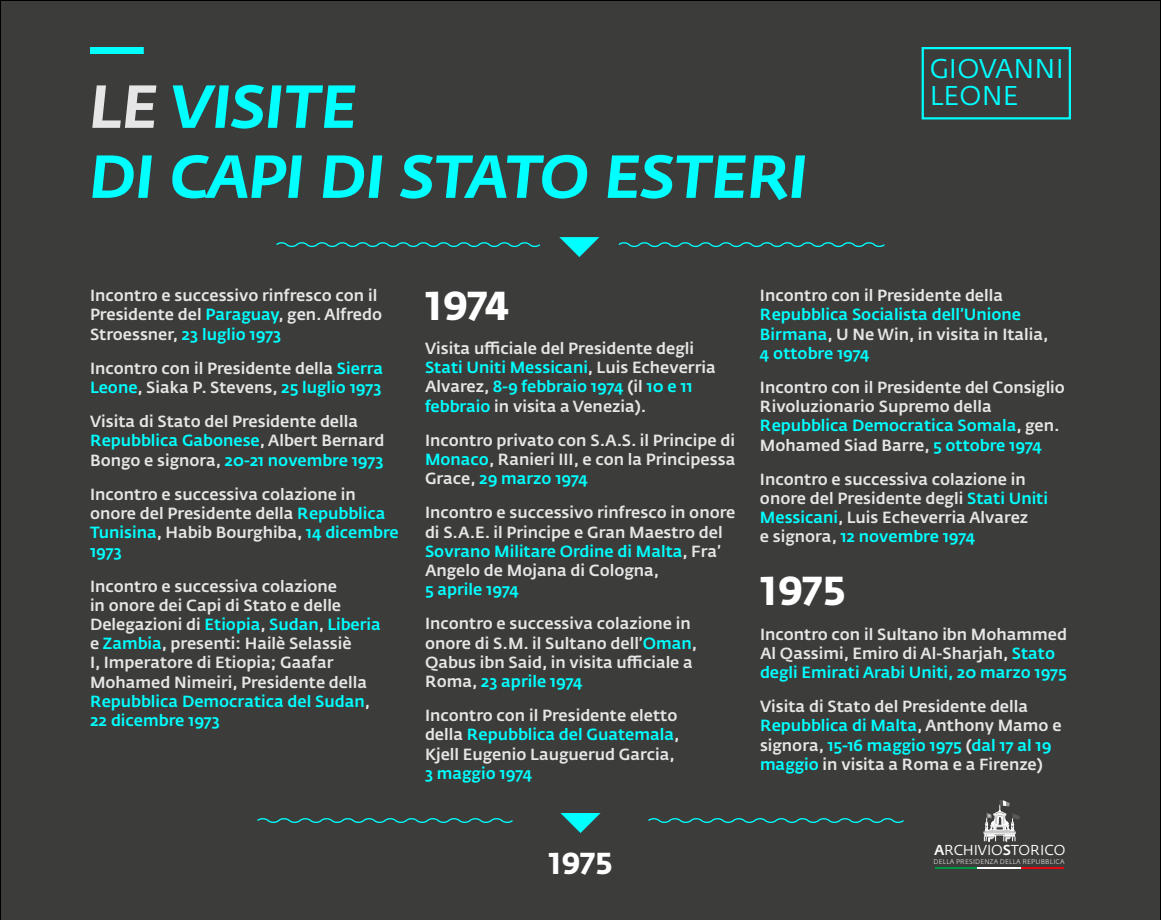
<style>
.page{position:relative;width:1161px;height:920px;background:#3c3c3b}
.page>*{position:absolute;margin:0;border:0;box-sizing:border-box;transform-origin:0 0}
.t1{font:italic 700 60px/70px "Fedra Sans Alt Std";letter-spacing:.02em;color:#0ff}
.t2{font:700 40px "Fedra Sans Alt Std";letter-spacing:.01em;color:#fff}
.t3{font:700 30px "Fedra Sans Alt Std";color:#fff}
.t4{font:26.9px/26.9px "Fedra Sans Alt Std";letter-spacing:.01em;color:#0ff}
.t5{font:500 16px/19.2px "Fedra Sans Alt Std";color:#e6e6e6}
.t6{font:500 16px/19.2px "Fedra Sans Alt Std";color:#0ff}
.t7{font:14.2px "Fedra Sans Alt Std";letter-spacing:-.005em;color:#fff}
.t8{font:300 6.7px "Fedra Sans Alt Std";letter-spacing:.03em;color:#fff}
.s1{color:#e6e6e6}
.s2{color:#0ff}
.s3{font-weight:500}
</style>
<div class="page">
<svg style="left:559px;top:237px;width:40px;height:20px"></svg>
<svg style="left:275px;top:240px;width:267px;height:9px;background:#325a59"></svg>
<svg style="left:617px;top:240px;width:269px;height:9px;background:#325a59"></svg>
<hr style="left:935px;top:867px;width:43px;height:2px;background:#009641">
<hr style="left:978px;top:867px;width:44px;height:2px;background:#fff">
<hr style="left:1022px;top:867px;width:42px;height:2px;background:#e30613">
<hr style="left:983px;top:833px;width:33px;height:1px;background:#fff">
<svg style="left:984px;top:799px;width:36px;height:43px;background:#7e7e7d"></svg>
<div style="left:922px;top:47px;width:149px;height:72px;border:2px solid #0ff"></div>
<div style="left:90px;top:47px;width:54px;height:7px;background:#0ff"></div>
<svg style="left:560px;top:813px;width:41px;height:20px"></svg>
<svg style="left:256px;top:816px;width:258px;height:9px;background:#325a59"></svg>
<svg style="left:647px;top:816px;width:258px;height:9px;background:#325a59"></svg>
<h1 class="t1" style="left:90px;top:72px;width:718px"><span class="s1">LE</span> VISITE<br>DI CAPI DI STATO ESTERI</h1>
<h3 class="t4" style="left:930px;top:55px;width:136px">GIOVANNI<br>LEONE</h3>
<p class="t5" style="left:90px;top:286px;width:294px">Incontro e successivo rinfresco con il<br>Presidente del <span class="s2">Paraguay</span>, gen. Alfredo<br>Stroessner, <span class="s2">23 luglio 1973</span></p>
<p class="t5" style="left:90px;top:359px;width:295px">Incontro con il Presidente della <span class="s2">Sierra<br>Leone</span>, Siaka P. Stevens, <span class="s2">25 luglio 1973</span></p>
<p class="t5" style="left:90px;top:412px;width:296px">Visita di Stato del Presidente della<br><span class="s2">Repubblica Gabonese</span>, Albert Bernard<br>Bongo e signora, <span class="s2">20-21 novembre 1973</span></p>
<p class="t5" style="left:90px;top:485px;width:310px">Incontro e successiva colazione in onore del Presidente della <span class="s2">Repubblica<br>Tunisina</span>, Habib Bourghiba, <span class="s2">14 dicembre<br>1973</span></p>
<p class="t5" style="left:90px;top:576px;width:292px">Incontro e successiva colazione<br>in onore dei Capi di Stato e delle<br>Delegazioni di <span class="s2">Etiopia</span>, <span class="s2">Sudan</span>, <span class="s2">Liberia </span>e <span class="s2">Zambia</span>, presenti: Hailè Selassiè<br>I, Imperatore di Etiopia; Gaafar<br>Mohamed Nimeiri, Presidente della<br><span class="s2">Repubblica Democratica del Sudan</span>,<br><span class="s2">22 dicembre 1973</span></p>
<h2 class="t2" style="left:425px;top:281px;width:86px">1974</h2>
<p class="t5" style="left:425px;top:339px;width:292px">Visita ufficiale del Presidente degli <span class="s2">Stati Uniti Messicani</span>, Luis Echeverria Alvarez, <span class="s2">8-9 febbraio 1974</span> (il <span class="s2">10 e 11 febbraio</span> in visita a Venezia).</p>
<p class="t5" style="left:425px;top:431px;width:312px;text-align:justify">Incontro privato con S.A.S. il Principe di <span class="s2">Monaco</span>, Ranieri III, e con la Principessa Grace, <span class="s2">29 marzo 1974</span></p>
<p class="t5" style="left:425px;top:503px;width:312px">Incontro e successivo rinfresco in onore di S.A.E. il Principe e Gran Maestro del <span class="s2">Sovrano Militare Ordine di Malta</span>, Fra’ Angelo de Mojana di Cologna,</p>
<p class="t6" style="left:425px;top:580px;width:95px">5 aprile 1974</p>
<p class="t5" style="left:425px;top:614px;width:274px">Incontro e successiva colazione in onore di S.M. il Sultano dell’<span class="s2">Oman</span>,<br>Qabus ibn Said, in visita ufficiale a<br>Roma, <span class="s2">23 aprile 1974</span></p>
<p class="t5" style="left:425px;top:706px;width:256px">Incontro con il Presidente eletto della <span class="s2">Repubblica del Guatemala</span>,<br>Kjell Eugenio Lauguerud Garcia,</p>
<p class="t6" style="left:425px;top:764px;width:109px">3 maggio 1974</p>
<h3 class="t3" style="left:548px;top:845px;width:66px">1975</h3>
<p class="t5" style="left:760px;top:286px;width:245px">Incontro con il Presidente della</p>
<p class="t6" style="left:760px;top:305px;width:290px">Repubblica Socialista dell’Unione<br>Birmana<span class="s1">, U Ne Win, in visita in Italia,<br></span>4 ottobre 1974</p>
<p class="t5" style="left:760px;top:378px;width:307px">Incontro con il Presidente del Consiglio Rivoluzionario Supremo della <span class="s2">Repubblica Democratica Somala</span>, gen.<br>Mohamed Siad Barre, <span class="s2">5 ottobre 1974</span></p>
<p class="t5" style="left:760px;top:470px;width:290px">Incontro e successiva colazione in onore del Presidente degli <span class="s2">Stati Uniti Messicani</span>, Luis Echeverria Alvarez<br>e signora, <span class="s2">12 novembre 1974</span></p>
<h2 class="t2" style="left:760px;top:566px;width:87px">1975</h2>
<p class="t5" style="left:760px;top:624px;width:309px">Incontro con il Sultano ibn Mohammed<br>Al Qassimi, Emiro di Al-Sharjah, <span class="s2">Stato degli Emirati Arabi Uniti, 20 marzo 1975</span></p>
<p class="t5" style="left:760px;top:697px;width:303px">Visita di Stato del Presidente della <span class="s2">Repubblica di Malta</span>, Anthony Mamo e signora, <span class="s2">15-16 maggio 1975</span> (<span class="s2">dal 17 al 19 maggio</span> in visita a Roma e a Firenze)</p>
<p class="t7" style="left:934px;top:841px;width:133px"><span class="s3">A</span>RCHIVIO<span class="s3">S</span>TORICO</p>
<p class="t8" style="left:934px;top:857px;width:132px">DELLA PRESIDENZA DELLA REPUBBLICA</p>
</div>
